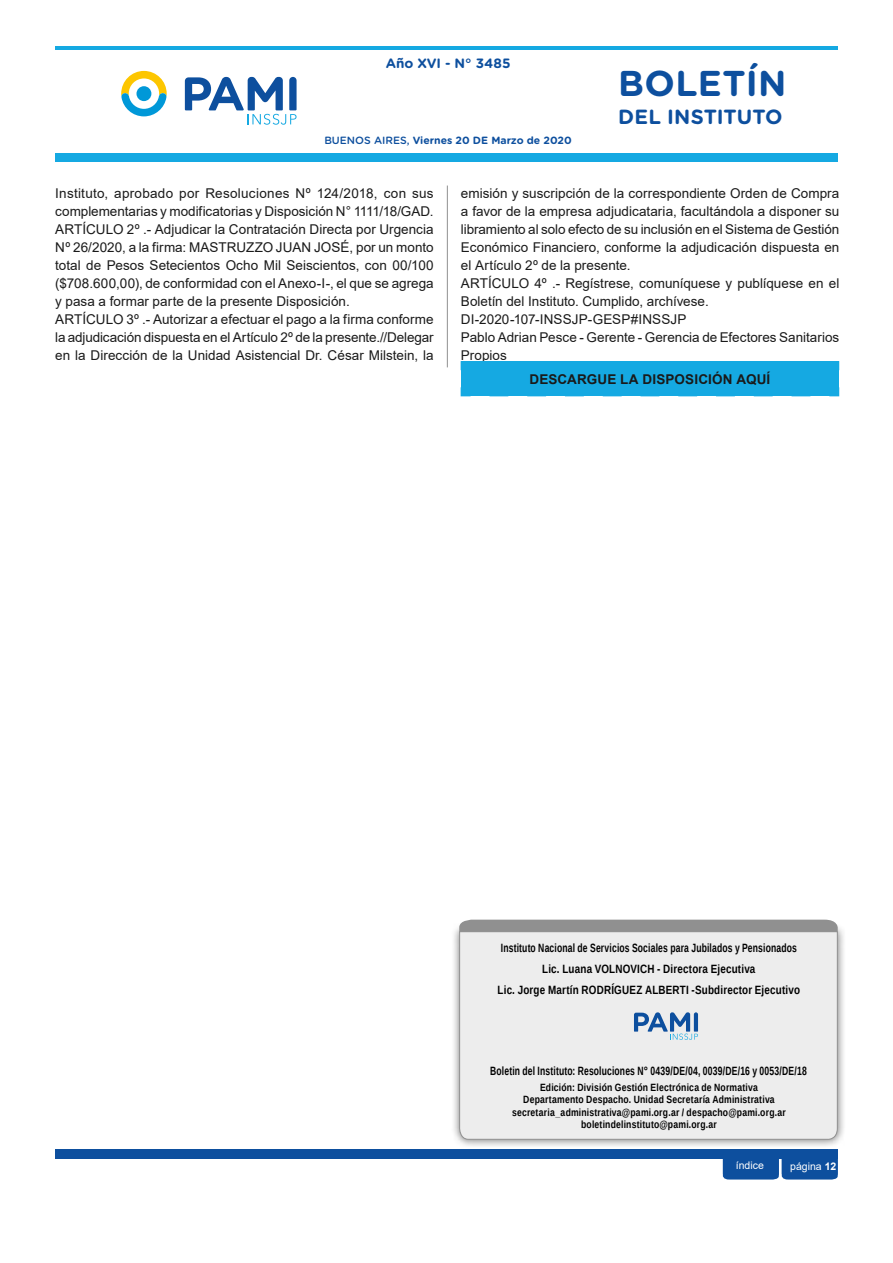
<style>
.page{position:relative;width:893px;height:1263px;background:#fff}
.page>*{position:absolute;margin:0;border:0;box-sizing:border-box;transform-origin:0 0}
.t1{font:700 35.85px "Gotham Rounded";letter-spacing:.01em;color:#0d4f9e}
.t2{font:700 20.55px "Gotham Rounded";color:#0d4f9e}
.t3{font:13.5px/18px "Arial";color:#1a1a1a}
.t4{font:700 13.5px "Arial";letter-spacing:.01em;color:#1a1a1a}
.t5{font:700 13.5px "Gotham Rounded";color:#0d4f9e}
.t6{font:700 12px/21px "Liberation Sans Narrow";letter-spacing:.015em;color:#000;text-align:center;scale:.87 1}
.t7{font:700 10.5px/12.6px "Liberation Sans Narrow";letter-spacing:.02em;color:#000;text-align:center}
.t8{font:700 10.5px "Gotham Rounded";color:#0d4f9e}
.t9{font:10.5px "Arial";color:#fff}
.s1{font-weight:500}
.s2{font-weight:700}
</style>
<div class="page">
<div style="left:55px;top:1149px;width:783px;height:10px;background:#0d4f9e"></div>
<div style="left:723px;top:1159px;width:115px;height:20px;background:#0d4f9e"></div>
<svg style="left:185px;top:77px;width:112px;height:48px"></svg>
<div style="left:55px;top:153px;width:783px;height:9px;background:#15a9e2"></div>
<hr style="left:55px;top:46px;width:783px;height:3px;background:#15a9e2">
<hr style="left:447px;top:186px;width:1px;height:181px;background:#909090">
<svg style="left:121px;top:71px;width:46px;height:45px"></svg>
<div style="left:461px;top:361px;width:378px;height:36px;background:#15a9e2"></div>
<div style="left:452px;top:924px;width:394px;height:225px;background:#000;opacity:.52"></div>
<div style="left:459px;top:932px;width:379px;height:208px;background:#ededed"></div>
<svg style="left:634px;top:1012px;width:64px;height:28px;background:#95b1cf"></svg>
<div style="left:459px;top:920px;width:379px;height:12px;background:#909090"></div>
<p class="t5" style="left:386px;top:54px;width:126px">Año XVI - N° 3485</p>
<p class="t8" style="left:324px;top:133px;width:249px"><span class="s1">BUENOS AIRES,</span> Viernes 20 DE Marzo de 2020</p>
<h1 class="t1" style="left:618px;top:57px;width:170px">BOLETÍN</h1>
<h2 class="t2" style="left:618px;top:102px;width:166px">DEL INSTITUTO</h2>
<p class="t3" style="left:55px;top:184px;width:380px">Instituto, aprobado por Resoluciones Nº 124/2018, con sus complementarias y modificatorias y Disposición N° 1111/18/GAD.<br>ARTÍCULO 2º .- Adjudicar la Contratación Directa por Urgencia Nº 26/2020, a la firma: MASTRUZZO JUAN JOSÉ, por un monto total de Pesos Setecientos Ocho Mil Seiscientos, con 00/100 ($708.600,00), de conformidad con el Anexo-I-, el que se agrega y pasa a formar parte de la presente Disposición.<br>ARTÍCULO 3º .- Autorizar a efectuar el pago a la firma conforme la adjudicación dispuesta en el Artículo 2º de la presente.//Delegar en la Dirección de la Unidad Asistencial Dr. César Milstein, la</p>
<p class="t3" style="left:461px;top:184px;width:380px">emisión y suscripción de la correspondiente Orden de Compra a favor de la empresa adjudicataria, facultándola a disponer su libramiento al solo efecto de su inclusión en el Sistema de Gestión Económico Financiero, conforme la adjudicación dispuesta en el Artículo 2º de la presente.<br>ARTÍCULO 4º .- Regístrese, comuníquese y publíquese en el Boletín del Instituto. Cumplido, archívese.<br>DI-2020-107-INSSJP-GESP#INSSJP<br>Pablo Adrian Pesce - Gerente - Gerencia de Efectores Sanitarios Propios</p>
<p class="t4" style="left:530px;top:369px;width:242px">DESCARGUE LA DISPOSICIÓN AQUÍ</p>
<p class="t6" style="left:498px;top:937px;width:349px">Instituto Nacional de Servicios Sociales para Jubilados y Pensionados<br>Lic. Luana VOLNOVICH - Directora Ejecutiva<br>Lic. Jorge Martín RODRÍGUEZ ALBERTI -Subdirector Ejecutivo</p>
<p class="t6" style="left:490px;top:1060px;width:365px">Boletin del Instituto: Resoluciones N° 0439/DE/04, 0039/DE/16 y 0053/DE/18</p>
<p class="t7" style="left:512px;top:1080px;width:275px">Edición: División Gestión Electrónica de Normativa Departamento Despacho. Unidad Secretaría Administrativa secretaria_administrativa@pami.org.ar / despacho@pami.org.ar boletindelinstituto@pami.org.ar</p>
<p class="t9" style="left:736px;top:1156px;width:30px">índice</p>
<p class="t9" style="left:790px;top:1156px;width:48px">página <span class="s2">1212</span></p>
</div>
